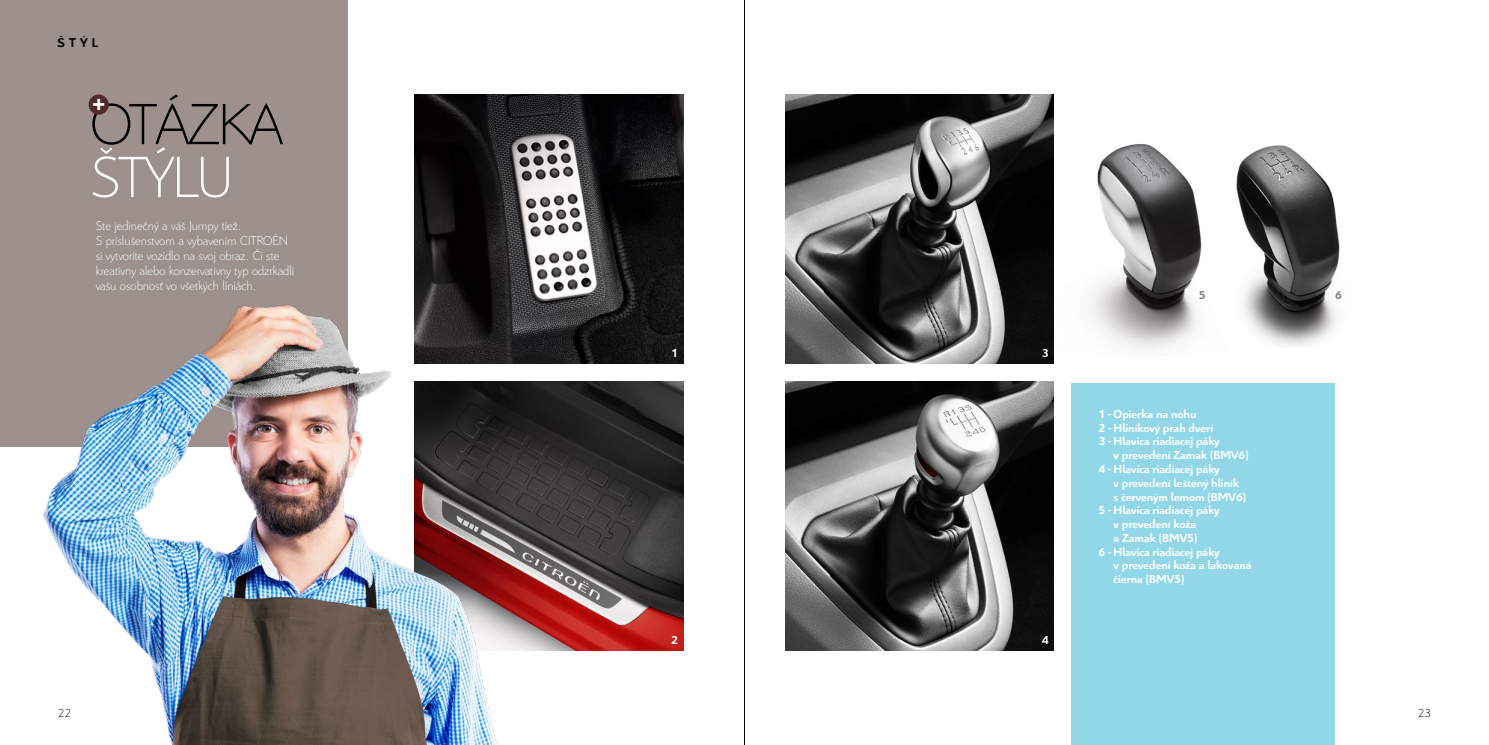
<style>
.page{position:relative;width:1489px;height:745px;background:#fff}
.page>*{position:absolute;margin:0;border:0;box-sizing:border-box;transform-origin:0 0}
.t1{font:300 62.5px "Citroen";letter-spacing:-.03em;color:#000}
.t2{font:300 62.5px "Citroen";letter-spacing:-.03em;color:#fff}
.t3{font:700 condensed 26.5px "CI Tbeta";color:#fff}
.t4{font:300 13.75px/15px "Citroen";color:#fff}
.t5{font:700 13.75px "Citroen";color:#000}
.t6{font:700 12.5px "Citroen";color:#fff}
.t7{font:300 12.5px "Citroen";color:#000}
.t8{font:700 12.5px "Citroen";color:#808285}
</style>
<div class="page">
<img style="left:560px;top:381px;width:123px;height:268px">
<img style="left:1053px;top:135px;width:109px;height:220px">
<div style="left:0;top:0;width:347px;height:446px;background:#9e918d"></div>
<div style="left:1071px;top:382px;width:263px;height:362px;background:#92d7e7"></div>
<img style="left:1162px;top:145px;width:178px;height:202px">
<img style="left:785px;top:95px;width:268px;height:268px">
<img style="left:785px;top:381px;width:268px;height:268px">
<img style="left:0;top:294px;width:560px;height:450px">
<img style="left:415px;top:95px;width:268px;height:268px">
<div style="left:89px;top:94px;width:20px;height:21px;background:#52292c;border-radius:50%"></div>
<hr style="left:744px;top:0;width:1px;height:744px;background:#000">
<p class="t5" style="left:57px;top:35px;width:42px">ŠTÝL</p>
<h1 class="t1" style="left:90px;top:88px;width:194px">OTÁZKA</h1>
<h1 class="t2" style="left:90px;top:140px;width:144px">ŠTÝLU</h1>
<p class="t4" style="left:96px;top:218px;width:200px">Ste jedinečný a váš Jumpy tiež.<br>S príslušenstvom a vybavením CITROËN si vytvoríte vozidlo na svoj obraz. Či ste kreatívny alebo konzervatívny typ odzrkadlí vašu osobnosť vo všetkých líniách.</p>
<h2 class="t3" style="left:92px;top:84px;width:15px">+</h2>
<p class="t6" style="left:671px;top:346px;width:8px">1</p>
<p class="t6" style="left:1041px;top:346px;width:8px">3</p>
<p class="t6" style="left:671px;top:632px;width:8px">2</p>
<p class="t6" style="left:1041px;top:632px;width:8px">4</p>
<p class="t8" style="left:1198px;top:287px;width:8px">5</p>
<p class="t8" style="left:1335px;top:287px;width:8px">6</p>
<p class="t6" style="left:1098px;top:406px;width:100px">1 - Opierka na nohu</p>
<p class="t6" style="left:1098px;top:420px;width:116px">2 - Hliníkový prah dverí</p>
<p class="t6" style="left:1098px;top:433px;width:123px">3 - Hlavica riadiacej páky</p>
<p class="t6" style="left:1113px;top:447px;width:137px">v prevedení Zamak (BMV6)</p>
<p class="t6" style="left:1098px;top:461px;width:123px">4 - Hlavica riadiacej páky</p>
<p class="t6" style="left:1113px;top:475px;width:127px">v prevedení leštený hliník</p>
<p class="t6" style="left:1113px;top:488px;width:134px">s červeným lemom (BMV6)</p>
<p class="t6" style="left:1098px;top:502px;width:123px">5 - Hlavica riadiacej páky</p>
<p class="t6" style="left:1113px;top:516px;width:84px">v prevedení koža</p>
<p class="t6" style="left:1113px;top:530px;width:85px">a Zamak (BMV5)</p>
<p class="t6" style="left:1098px;top:543px;width:123px">6 - Hlavica riadiacej páky</p>
<p class="t6" style="left:1113px;top:557px;width:139px">v prevedení koža a lakovaná</p>
<p class="t6" style="left:1113px;top:571px;width:72px">čierna (BMV5)</p>
<p class="t7" style="left:58px;top:705px;width:15px">22</p>
<p class="t7" style="left:1417px;top:705px;width:15px">23</p>
</div>
